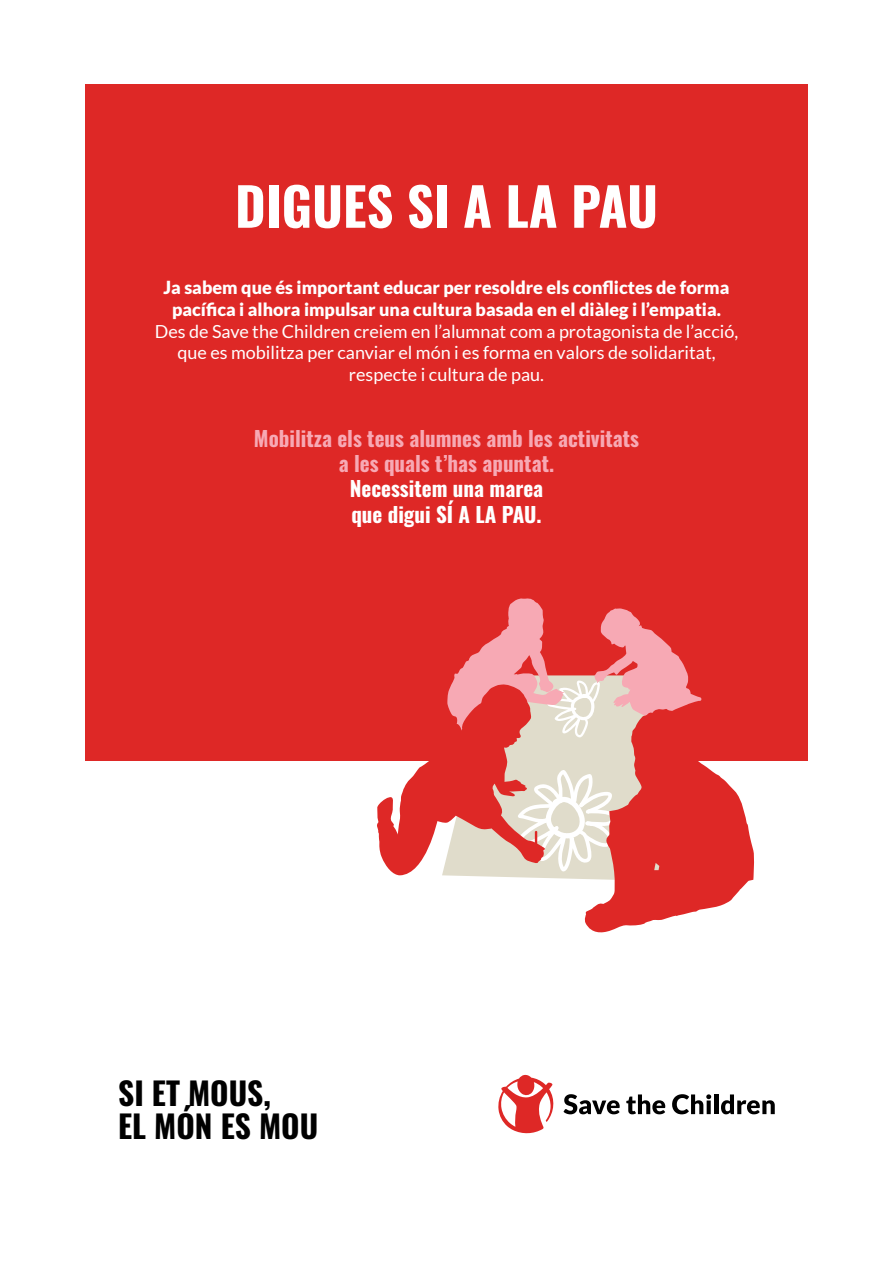
<style>
.page{position:relative;width:893px;height:1263px;background:#fff}
.page>*{position:absolute;margin:0;border:0;box-sizing:border-box;transform-origin:0 0}
.t1{font:52.5px "Oswald";color:#fff}
.t2{font:31.5px/33px "Oswald";color:#000}
.t3{font:21px "Oswald";color:#f7a9b4}
.t4{font:21px "Oswald";color:#fff}
.t5{font:18px/21.6px "Lato";color:#fff;text-align:center}
.s1{font-weight:900}
</style>
<div class="page">
<div style="left:85px;top:85px;width:723px;height:676px;background:#de2826"></div>
<svg style="left:563px;top:1094px;width:57px;height:20px"></svg>
<svg style="left:626px;top:1094px;width:39px;height:20px"></svg>
<svg style="left:672px;top:1094px;width:39px;height:20px"></svg>
<hr style="left:714px;top:1094px;width:4px;height:20px;background:#000">
<svg style="left:721px;top:1094px;width:54px;height:20px"></svg>
<svg style="left:498px;top:1074px;width:56px;height:60px"></svg>
<svg style="left:377px;top:598px;width:377px;height:335px"></svg>
<p class="t1" style="left:235px;top:160px;width:424px">DIGUES SI A LA PAU</p>
<p class="t5" style="left:155px;top:277px;width:585px"><span class="s1">Ja sabem que és important educar per resoldre els conflictes de forma pacífica i alhora impulsar una cultura basada en el diàleg i l’empatia.<br></span>Des de Save the Children creiem en l’alumnat com a protagonista de l’acció, que es mobilitza per canviar el món i es forma en valors de solidaritat, respecte i cultura de pau.</p>
<p class="t3" style="left:254px;top:420px;width:387px">Mobilitza els teus alumnes amb les activitats</p>
<p class="t3" style="left:339px;top:445px;width:217px">a les quals t’has apuntat.</p>
<p class="t4" style="left:350px;top:470px;width:195px">Necessitem una marea</p>
<p class="t4" style="left:351px;top:495px;width:192px">que digui SÍ A LA PAU.</p>
<p class="t2" style="left:118px;top:1074px;width:201px">SI ET MOUS,<br>EL MÓN ES MOU</p>
</div>
